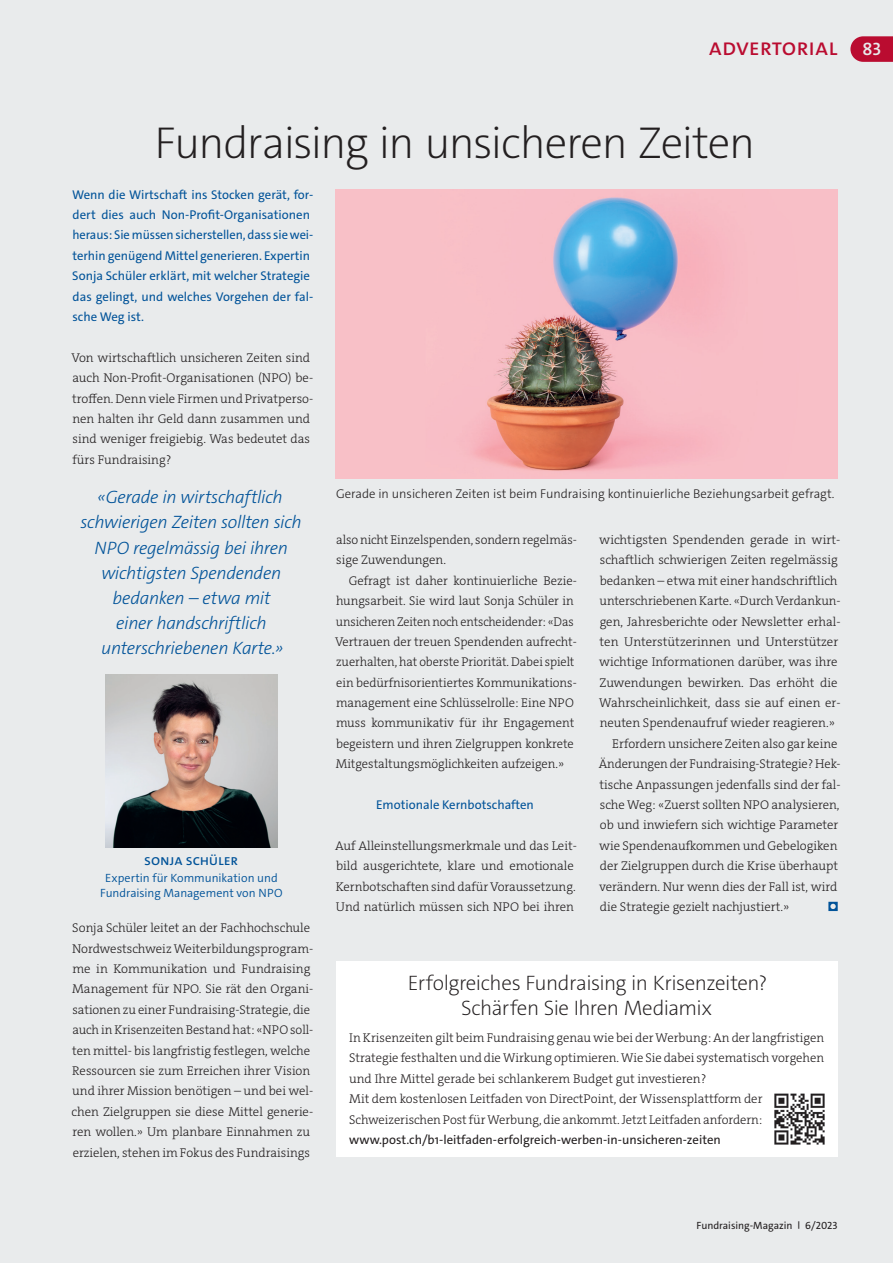
<style>
.page{position:relative;width:893px;height:1263px;background:#e9ebec}
.page>*{position:absolute;margin:0;border:0;box-sizing:border-box;transform-origin:0 0}
.t1{font:200 45px "The Sans";letter-spacing:-.03em;color:#231f20}
.t2{font:24px "The Sans";color:#ba0c30}
.t3{font:200 21px/25.5px "The Sans";letter-spacing:-.025em;color:#231f20;text-align:center}
.t4{font:italic 300 18px/25.2px "The Sans";letter-spacing:-.02em;color:#015399;text-align:center}
.t5{font:600 18px "The Sans";color:#fff}
.t6{font:15px "The Sans";letter-spacing:-.01em;color:#015399}
.t7{font:300 12.75px/20.4px "The Serif";color:#231f20}
.t8{font:12.75px/20.4px "The Sans";color:#015399}
.t9{font:300 12.75px "The Sans";color:#231f20}
.t10{font:12.75px "The Sans";color:#231f20}
.t11{font:300 12px/15px "The Sans";color:#015399;text-align:center}
.t12{font:10.5px "The Sans";color:#231f20}
.s1{font-weight:800;font-size:7.5px}
</style>
<div class="page">
<svg style="left:850px;top:36px;width:43px;height:26px"></svg>
<svg style="left:828px;top:902px;width:10px;height:9px"></svg>
<div style="left:336px;top:961px;width:502px;height:196px;background:#fff"></div>
<img style="left:774px;top:1093px;width:51px;height:52px">
<img style="left:336px;top:190px;width:502px;height:288px">
<img style="left:105px;top:675px;width:172px;height:172px">
<h2 class="t2" style="left:709px;top:32px;width:130px">advertorial</h2>
<h2 class="t2" style="left:766px;top:32px;width:74px">rubrik</h2>
<h3 class="t5" style="left:862px;top:38px;width:20px">83</h3>
<h1 class="t1" style="left:155px;top:114px;width:602px">Fundraising in unsicheren Zeiten</h1>
<p class="t8" style="left:72px;top:184px;width:243px">Wenn die Wirtschaft ins Stocken gerät, for&shy;dert dies auch Non-Profit-Organisationen heraus: Sie müssen sicherstellen, dass sie wei&shy;terhin genügend Mittel generieren. Expertin Sonja Schüler erklärt, mit welcher Strategie das gelingt, und welches Vorgehen der fal&shy;sche Weg ist.</p>
<p class="t7" style="left:71px;top:347px;width:242px">Von wirtschaftlich unsicheren Zeiten sind auch Non-Profit-Organisationen (NPO) be&shy;trofen. Denn viele Firmen und Privatperso&shy;nen halten ihr Geld dann zusammen und sind weniger freigiebig. Was bedeutet das fürs Fundraising?</p>
<h3 class="t4" style="left:81px;top:485px;width:223px">«Gerade in wirtschaftlich schwierigen Zeiten sollten sich<br>NPO regelmässig bei ihren wichtigsten Spendenden bedanken – etwa mit<br>einer handschriftlich unterschriebenen Karte.»</h3>
<p class="t6" style="left:144px;top:850px;width:95px">sonja schüler</p>
<p class="t11" style="left:100px;top:870px;width:184px">Expertin für Kommunikation und<br>Fundraising Management von NPO</p>
<p class="t7" style="left:72px;top:918px;width:243px">Sonja Schüler leitet an der Fachhochschule Nordwestschweiz Weiterbildungsprogram&shy;me in Kommunikation und Fundraising Management für NPO. Sie rät den Organi-- sationen zu einer Fundraising-Strategie, die auch in Krisenzeiten Bestand hat: «NPO soll&shy;ten mittel- bis langfristig festlegen, welche Ressourcen sie zum Erreichen ihrer Vision und ihrer Mission benötigen – und bei wel&shy;chen Zielgruppen sie diese Mittel generie&shy;ren wollen.» Um planbare Einnahmen zu erzielen, stehen im Fokus des Fundraisings</p>
<p class="t9" style="left:336px;top:486px;width:500px">Gerade in unsicheren Zeiten ist beim Fundraising kontinuierliche Beziehungsarbeit gefragt.</p>
<p class="t7" style="left:336px;top:529px;width:241px">also nicht Einzelspenden, sondern regelmäs&shy;sige Zuwendungen.</p>
<p class="t7" style="left:335px;top:570px;width:242px;text-indent:14px">Gefragt ist daher kontinuierliche Bezie&shy;hungsarbeit. Sie wird laut Sonja Schüler in unsicheren Zeiten noch entscheidender: «Das Vertrauen der treuen Spendenden aufrecht&shy;zuerhalten, hat oberste Priorität. Dabei spielt ein bedürfnisorientiertes Kommunikations&shy;management eine Schlüsselrolle: Eine NPO muss kommunikativ für ihr Engagement begeistern und ihren Zielgruppen konkrete Mitgestaltungsmöglichkeiten aufzeigen.»</p>
<p class="t8" style="left:376px;top:795px;width:159px">Emotionale Kernbotschaften</p>
<p class="t7" style="left:335px;top:835px;width:242px">Auf Alleinstellungsmerkmale und das Leit&shy;bild ausgerichtete, klare und emotionale Kernbotschaften sind dafür Voraussetzung.<br>Und natürlich müssen sich NPO bei ihren</p>
<p class="t7" style="left:599px;top:529px;width:241px">wichtigsten Spendenden gerade in wirt-</p>
<p class="t7" style="left:600px;top:550px;width:239px">schaftlich schwierigen Zeiten regelmässig</p>
<p class="t7" style="left:600px;top:570px;width:239px">bedanken – etwa mit einer handschriftlich</p>
<p class="t7" style="left:599px;top:591px;width:241px">unterschriebenen Karte. «Durch Verdankun-</p>
<p class="t7" style="left:600px;top:611px;width:241px">gen, Jahresberichte oder Newsletter erhal-</p>
<p class="t7" style="left:600px;top:631px;width:240px">ten Unterstützerinnen und Unterstützer</p>
<p class="t7" style="left:599px;top:652px;width:240px">wichtige Informationen darüber, was ihre</p>
<p class="t7" style="left:599px;top:672px;width:239px">Zuwendungen bewirken. Das erhöht die</p>
<p class="t7" style="left:599px;top:693px;width:243px">Wahrscheinlichkeit, dass sie auf einen er-</p>
<p class="t7" style="left:600px;top:713px;width:237px">neuten Spendenaufruf wieder reagieren.»</p>
<p class="t7" style="left:612px;top:733px;width:227px">Erfordern unsichere Zeiten also gar keine</p>
<p class="t7" style="left:599px;top:754px;width:242px">Änderungen der Fundraising-Strategie? Hek-</p>
<p class="t7" style="left:600px;top:774px;width:242px">tische Anpassungen jedenfalls sind der fal-</p>
<p class="t7" style="left:600px;top:795px;width:241px">sche Weg: «Zuerst sollten NPO analysieren,</p>
<p class="t7" style="left:600px;top:815px;width:240px">ob und inwiefern sich wichtige Parameter</p>
<p class="t7" style="left:599px;top:835px;width:240px">wie Spendenaufkommen und Gebelogiken</p>
<p class="t7" style="left:600px;top:856px;width:240px">der Zielgruppen durch die Krise überhaupt</p>
<p class="t7" style="left:599px;top:876px;width:240px">verändern. Nur wenn dies der Fall ist, wird</p>
<p class="t7" style="left:600px;top:896px;width:191px">die Strategie gezielt nachjustiert.»</p>
<h3 class="t3" style="left:408px;top:970px;width:361px">Erfolgreiches Fundraising in Krisenzeiten?<br>Schärfen Sie Ihren Mediamix</h3>
<p class="t7" style="left:349px;top:1027px;width:477px">In Krisenzeiten gilt beim Fundraising genau wie bei der Werbung: An der langfristigen Strategie festhalten und die Wirkung optimieren. Wie Sie dabei systematisch vorgehen und Ihre Mittel gerade bei schlankerem Budget gut investieren?<br>Mit dem kostenlosen Leitfaden von DirectPoint, der Wissensplattform der Schweizerischen Post für Werbung, die ankommt. Jetzt Leitfaden anfordern:</p>
<p class="t10" style="left:349px;top:1131px;width:373px">www.post.ch/b1-leitfaden-erfolgreich-werben-in-unsicheren-zeiten</p>
<p class="t12" style="left:696px;top:1219px;width:142px">Fundraising-Magazin <span class="s1">|</span> 6/2023</p>
</div>
